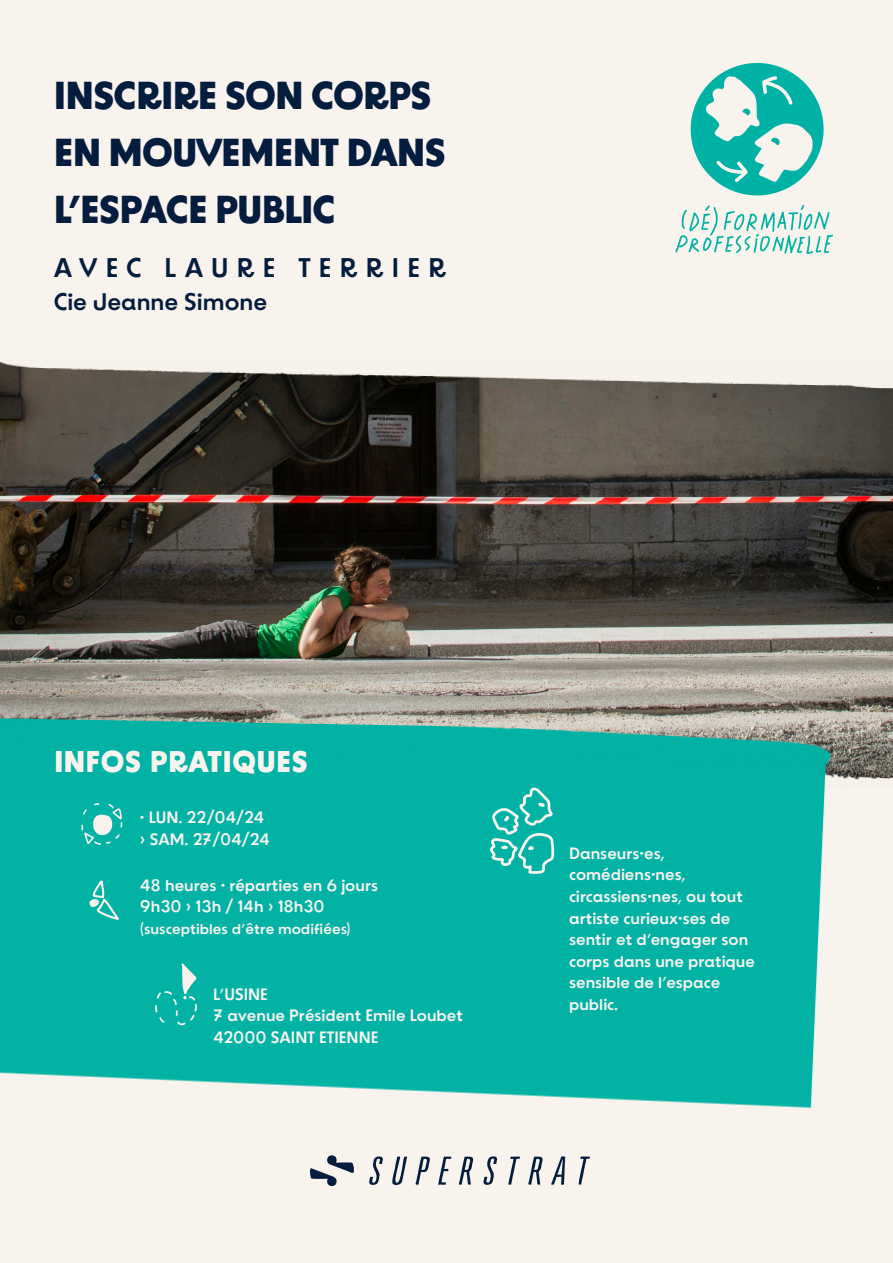
<style>
.page{position:relative;width:893px;height:1263px;background:#fff}
.page>*{position:absolute;margin:0;border:0;box-sizing:border-box;transform-origin:0 0}
.titre_formation{font:700 39px/57px "BD Supper";letter-spacing:-.03em;color:#041c3e}
.infos_pratique{font:700 30px "BD Supper";color:#f8f3ed}
.formatrice{font:27px "BD Supper";letter-spacing:.295em;color:#041c3e}
.sous_titre{font:24px "BD Supper";color:#041c3e}
.txt_infos_pratiques{font:16.5px/21.6px "BD Supper";color:#f8f3ed}
.txt_infos_pratiques-2{font:15px "BD Supper";color:#f8f3ed}
</style>
<div class="page">
<img style="left:0;top:399px;width:893px;height:277px">
<img style="left:0;top:676px;width:893px;height:587px">
<div style="left:0;top:0;width:893px;height:399px;background:#f8f3ed"></div>
<img style="left:0;top:718px;width:877px;height:404px">
<div style="left:267px;top:1110px;width:365px;height:99px;background:#f8f3ed"></div>
<img style="left:671px;top:54px;width:168px;height:208px">
<svg style="left:81px;top:803px;width:41px;height:42px;background:#44c3b8"></svg>
<svg style="left:155px;top:963px;width:42px;height:63px;background:#23baae"></svg>
<svg style="left:490px;top:787px;width:64px;height:87px;background:#33bfb3"></svg>
<svg style="left:89px;top:880px;width:30px;height:40px"></svg>
<p class="titre_formation" style="left:54px;top:67px;width:394px">INSCRIRE SON CORPS<br>EN MOUVEMENT DANS<br>L’ESPACE PUBLIC</p>
<p class="formatrice" style="left:54px;top:251px;width:394px">AVEC LAURE TERRIER</p>
<p class="sous_titre" style="left:54px;top:288px;width:215px">Cie Jeanne Simone</p>
<p class="infos_pratique" style="left:54px;top:743px;width:256px">INFOS PRATIQUES</p>
<p class="txt_infos_pratiques" style="left:140px;top:807px;width:132px">· LUN. 22/04/24 &gt; SAM. 27/04/24</p>
<p class="txt_infos_pratiques" style="left:140px;top:875px;width:240px">48 heures · réparties en 6 jours<br>9h30 &gt; 13h / 14h &gt; 18h30</p>
<p class="txt_infos_pratiques-2" style="left:140px;top:920px;width:212px">(susceptibles d’être modifiées)</p>
<p class="txt_infos_pratiques" style="left:213px;top:984px;width:251px">L’USINE<br>7 avenue Président Emile Loubet<br>42000 SAINT ETIENNE</p>
<p class="txt_infos_pratiques" style="left:569px;top:843px;width:187px">Danseurs·es, comédiens·nes, circassiens·nes, ou tout artiste curieux·ses de sentir et d’engager son corps dans une pratique sensible de l’espace public.</p>
</div>
